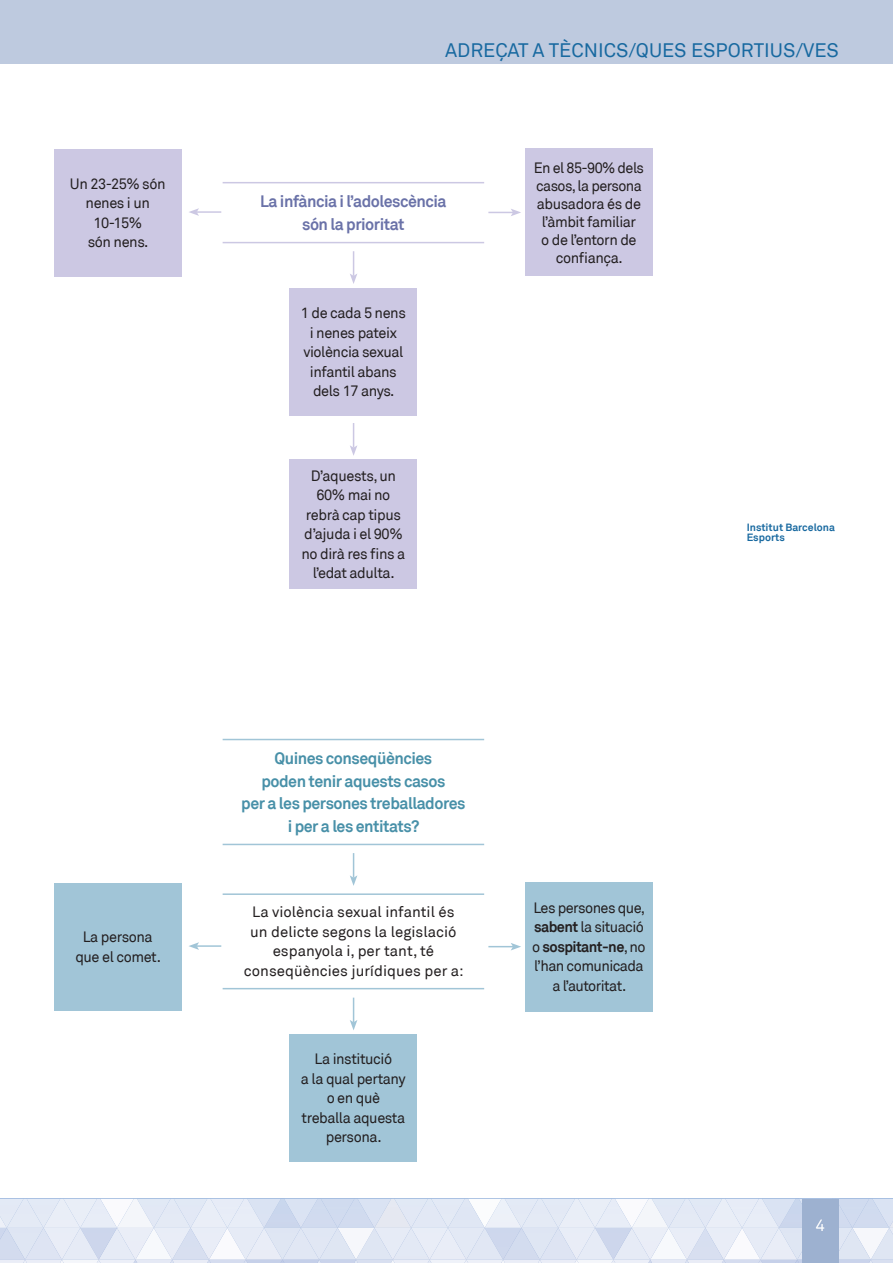
<style>
.page{position:relative;width:893px;height:1263px;background:#fff}
.page>*{position:absolute;margin:0;border:0;box-sizing:border-box;transform-origin:0 0}
.t1{font:19.5px "Akkurat";color:#1869a0}
.t2{font:700 16.5px/22.5px "Akkurat";letter-spacing:-.03em;color:#4890a8;text-align:center}
.t3{font:700 16.5px/22.5px "Akkurat";letter-spacing:-.03em;color:#6a72a8;text-align:center}
.t4{font:300 16.5px "Akkurat";color:#fff}
.t5{font:15px/19.5px "Akkurat";letter-spacing:-.03em;color:#231f20;text-align:center}
.t6{font:15px/19.5px "Akkurat";color:#231f20;text-align:center}
.t7{font:15px/18px "Akkurat";letter-spacing:-.03em;color:#231f20;text-align:center;scale:.96 1}
.t8{font:700 10.5px/10.5px "Akkurat";color:#1869a0}
.s1{font-weight:700}
</style>
<div class="page">
<div style="left:0;top:0;width:893px;height:64px;background:#becadf"></div>
<svg style="left:0;top:1199px;width:893px;height:64px;background:#e2e8f4"></svg>
<div style="left:802px;top:1199px;width:37px;height:64px;background:#9db1d0"></div>
<div style="left:54px;top:149px;width:128px;height:127px;background:#ccc8e3"></div>
<hr style="left:197px;top:211px;width:24px;height:2px;background:#ccc8e3">
<svg style="left:189px;top:208px;width:10px;height:8px"></svg>
<hr style="left:223px;top:182px;width:261px;height:1px;background:#ccc8e3">
<hr style="left:223px;top:242px;width:261px;height:1px;background:#ccc8e3">
<svg style="left:488px;top:209px;width:33px;height:7px"></svg>
<div style="left:525px;top:149px;width:128px;height:127px;background:#ccc8e3"></div>
<svg style="left:350px;top:251px;width:7px;height:33px"></svg>
<div style="left:290px;top:288px;width:127px;height:128px;background:#ccc8e3"></div>
<svg style="left:350px;top:423px;width:7px;height:33px"></svg>
<div style="left:290px;top:460px;width:127px;height:129px;background:#ccc8e3"></div>
<div style="left:54px;top:883px;width:128px;height:127px;background:#a1c5d7"></div>
<hr style="left:197px;top:945px;width:24px;height:2px;background:#a1c5d7">
<svg style="left:189px;top:942px;width:10px;height:8px"></svg>
<hr style="left:223px;top:739px;width:261px;height:1px;background:#a1c5d7">
<hr style="left:223px;top:844px;width:261px;height:1px;background:#a1c5d7">
<hr style="left:223px;top:893px;width:261px;height:2px;background:#a1c5d7">
<hr style="left:223px;top:988px;width:261px;height:1px;background:#a1c5d7">
<svg style="left:488px;top:943px;width:33px;height:7px"></svg>
<div style="left:525px;top:882px;width:128px;height:129px;background:#a1c5d7"></div>
<svg style="left:350px;top:998px;width:7px;height:32px"></svg>
<div style="left:290px;top:1034px;width:127px;height:128px;background:#a1c5d7"></div>
<svg style="left:350px;top:853px;width:7px;height:33px"></svg>
<p class="t5" style="left:70px;top:174px;width:97px">Un 23-25% són nenes i un<br>10-15%<br>són nens.</p>
<p class="t5" style="left:75px;top:927px;width:87px">La persona que el comet.</p>
<h1 class="t1" style="left:445px;top:38px;width:395px">ADREÇAT A TÈCNICS/QUES ESPORTIUS/VES</h1>
<p class="t3" style="left:260px;top:190px;width:188px">La infància i l’adolescència són la prioritat</p>
<p class="t5" style="left:301px;top:303px;width:107px">1 de cada 5 nens i nenes pateix violència sexual infantil abans dels 17 anys.</p>
<p class="t5" style="left:301px;top:466px;width:105px">D’aquests, un<br>60% mai no rebrà cap tipus d’ajuda i el 90% no dirà res fins a l’edat adulta.</p>
<p class="t2" style="left:241px;top:747px;width:226px">Quines conseqüències<br>poden tenir aquests casos<br>per a les persones treballadores i per a les entitats?</p>
<p class="t7" style="left:534px;top:159px;width:116px">En el 85-90% dels casos, la persona abusadora és de l’àmbit familiar<br>o de l’entorn de confiança.</p>
<p class="t6" style="left:244px;top:903px;width:221px">La violència sexual infantil és un delicte segons la legislació espanyola i, per tant, té conseqüències jurídiques per a:</p>
<p class="t5" style="left:532px;top:898px;width:115px">Les persones que, <span class="s1">sabent</span> la situació o <span class="s1">sospitant-ne</span>, no l’han comunicada a l’autoritat.</p>
<p class="t5" style="left:301px;top:1050px;width:106px">La institució<br>a la qual pertany o en què treballa aquesta persona.</p>
<p class="t8" style="left:747px;top:522px;width:90px">Institut Barcelona<br>Esports</p>
<p class="t4" style="left:815px;top:1215px;width:11px">4</p>
</div>
